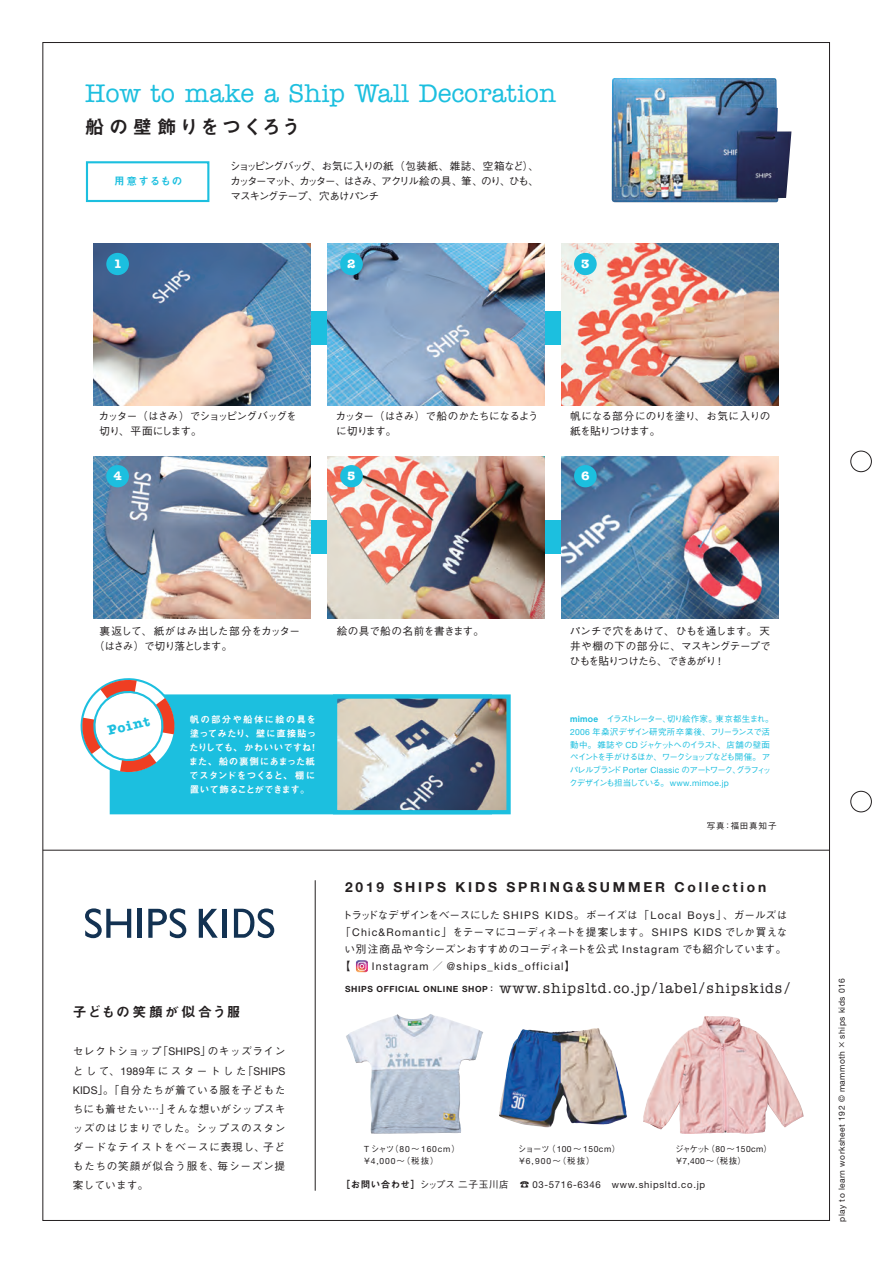
<style>
.page{position:relative;width:893px;height:1263px;background:#fff}
.page>*{position:absolute;margin:0;border:0;box-sizing:border-box;transform-origin:0 0}
.t1{font:500 25.5px "American Typewriter";color:#1cbfdf}
.t2{font:19.2px "Midashi Go Pro MB31";letter-spacing:.16em;color:#231f20}
.t3{font:500 14.4px "American Typewriter";letter-spacing:.07em;color:#231f20}
.t4{font:700 13.8px "Helvetica Neue LT Std";letter-spacing:.2em;color:#231f20}
.t5{font:13.8px "Midashi Go Pro MB31";letter-spacing:.115em;color:#231f20}
.t6{font:700 13.8px "Amer Typewriter IT Cby BT";color:#1cbfdf}
.t7{font:700 12.75px "Amer Typewriter IT Cby BT";color:#fff}
.t8{font:500 10.65px/19.2px "Gothic BBB Pro";letter-spacing:-.035em;color:#231f20;text-align:justify}
.t9{font:500 10.65px/14.9px "Gothic BBB Pro";letter-spacing:-.065em;color:#231f20}
.t10{font:10.65px "Helvetica Neue LT Std";letter-spacing:.11em;color:#231f20}
.t11{font:500 10.65px/14.9px "Gothic BBB Pro";letter-spacing:-.085em;color:#231f20}
.t12{font:500 10.65px/14.9px "Gothic BBB Pro";letter-spacing:-.08em;color:#231f20}
.t13{font:500 10.65px "Gothic BBB Pro";color:#231f20}
.t14{font:10.65px "Midashi Go Pro MB31";letter-spacing:.08em;color:#1cbfdf}
.t15{font:9.6px/13.8px "Midashi Go Pro MB31";letter-spacing:.01em;color:#fff}
.t16{font:9.6px "Helvetica Neue LT Std";letter-spacing:.075em;color:#231f20}
.t17{font:500 8.55px/12.8px "Gothic BBB Pro";letter-spacing:-.105em;color:#1cbfdf}
.t18{font:8.55px "Helvetica Neue LT Std";letter-spacing:.05em;color:#231f20}
.t19{font:500 8.55px/12.8px "Gothic BBB Pro";letter-spacing:.095em;color:#231f20}
.s1{font-family:"Helvetica Neue LT Std";font-weight:400}
.s2{font-family:"Midashi Go Pro MB31";font-weight:400}
.s3{font-family:"Gothic BBB Pro";font-weight:500}
.s4{font-family:"Helvetica Neue LT Std";font-weight:700;font-size:8.55px}
.s5{font-family:"Midashi Go Pro MB31";font-weight:400;font-size:8.55px}
.s6{font-family:"Midashi Go Pro MB31"}
</style>
<div class="page">
<div style="left:850px;top:451px;width:22px;height:21px;border:1px solid #231f20;border-radius:50%"></div>
<div style="left:850px;top:791px;width:22px;height:21px;border:1px solid #231f20;border-radius:50%"></div>
<hr style="left:43px;top:850px;width:786px;height:1px;background:#231f20">
<hr style="left:315px;top:880px;width:1px;height:311px;background:#231f20">
<div style="left:101px;top:312px;width:662px;height:33px;background:#1cbfdf"></div>
<div style="left:101px;top:521px;width:662px;height:33px;background:#1cbfdf"></div>
<div style="left:110px;top:694px;width:382px;height:120px;background:#1cbfdf"></div>
<div style="left:86px;top:161px;width:123px;height:41px;background:#fff;border:2px solid #1cbfdf"></div>
<img style="left:611px;top:78px;width:180px;height:125px">
<img style="left:94px;top:243px;width:216px;height:162px">
<svg style="left:356px;top:960px;width:12px;height:12px"></svg>
<img style="left:94px;top:456px;width:216px;height:162px">
<img style="left:327px;top:243px;width:217px;height:162px">
<img style="left:561px;top:243px;width:217px;height:162px">
<img style="left:327px;top:456px;width:217px;height:162px">
<img style="left:561px;top:456px;width:217px;height:162px">
<img style="left:338px;top:699px;width:168px;height:110px">
<div style="left:333px;top:694px;width:178px;height:120px;border:4px solid #1cbfdf"></div>
<div style="left:222px;top:909px;width:5px;height:29px;background:#133252"></div>
<svg style="left:199px;top:909px;width:19px;height:29px"></svg>
<svg style="left:234px;top:908px;width:40px;height:30px"></svg>
<svg style="left:85px;top:908px;width:46px;height:30px"></svg>
<hr style="left:138px;top:909px;width:4px;height:29px;background:#133252">
<svg style="left:148px;top:908px;width:38px;height:30px"></svg>
<div style="left:106px;top:253px;width:23px;height:22px;background:#1cbfdf;border-radius:50%"></div>
<div style="left:106px;top:465px;width:23px;height:22px;background:#1cbfdf;border-radius:50%"></div>
<div style="left:340px;top:253px;width:23px;height:22px;background:#1cbfdf;border-radius:50%"></div>
<div style="left:340px;top:465px;width:23px;height:22px;background:#1cbfdf;border-radius:50%"></div>
<div style="left:574px;top:253px;width:23px;height:22px;background:#1cbfdf;border-radius:50%"></div>
<div style="left:574px;top:465px;width:23px;height:22px;background:#1cbfdf;border-radius:50%"></div>
<svg style="left:80px;top:678px;width:100px;height:99px"></svg>
<img style="left:346px;top:1014px;width:137px;height:120px">
<img style="left:499px;top:1028px;width:98px;height:99px">
<img style="left:643px;top:1016px;width:161px;height:118px">
<h1 class="t1" style="left:85px;top:79px;width:472px">How to make a Ship Wall Decoration</h1>
<h2 class="t2" style="left:85px;top:112px;width:217px">船の壁飾りをつくろう</h2>
<p class="t8" style="left:230px;top:157px;width:311px;line-height:14.9px">ショッピングバッグ、お気に入りの紙（包装紙、雑誌、空箱など）、カッターマット、カッター、はさみ、アクリル絵の具、筆、のり、ひも、マスキングテープ、穴あけパンチ</p>
<p class="t14" style="left:114px;top:173px;width:70px">用意するもの</p>
<p class="t7" style="left:113px;top:256px;width:10px">1</p>
<p class="t7" style="left:347px;top:256px;width:10px">2</p>
<p class="t7" style="left:581px;top:256px;width:10px">3</p>
<p class="t11" style="left:98px;top:408px;width:200px">カッター（はさみ）でショッピングバッグを切り、平面にします。</p>
<p class="t7" style="left:113px;top:468px;width:10px">4</p>
<p class="t12" style="left:336px;top:408px;width:204px">カッター（はさみ）で船のかたちになるように切ります。</p>
<p class="t7" style="left:347px;top:468px;width:10px">5</p>
<p class="t8" style="left:570px;top:408px;width:202px;line-height:14.9px">帆になる部分にのりを塗り、お気に入りの紙を貼りつけます。</p>
<p class="t7" style="left:581px;top:468px;width:10px">6</p>
<p class="t9" style="left:94px;top:622px;width:208px;text-indent:6px">裏返して、紙がはみ出した部分をカッター（はさみ）で切り落とします。</p>
<p class="t6" style="left:106px;top:722px;width:45px;rotate:-13deg">Point</p>
<p class="t15" style="left:189px;top:712px;width:131px">帆の部分や船体に絵の具を塗ってみたり、壁に直接貼ったりしても、かわいいですね！また、船の裏側にあまった紙でスタンドをつくると、棚に置いて飾ることができます。</p>
<p class="t5" style="left:73px;top:1000px;width:169px">子どもの笑顔が似合う服</p>
<p class="t8" style="left:73px;top:1040px;width:214px">セレクトショップ「<span class="s1">SHIPS</span>」のキッズラインとして、<span class="s1">1989</span>年にスタートした「<span class="s1">SHIPS KIDS</span>」。「自分たちが着ている服を子どもたちにも着せたい…」そんな想いがシップスキッズのはじまりでした。シップスのスタンダードなテイストをベースに表現し、子どもたちの笑顔が似合う服を、毎シーズン提案しています。</p>
<p class="t13" style="left:337px;top:623px;width:149px">絵の具で船の名前を書きます。</p>
<p class="t8" style="left:570px;top:622px;width:203px;line-height:14.9px">パンチで穴をあけて、ひもを通します。天井や棚の下の部分に、マスキングテープでひもを貼りつけたら、できあがり <span class="s1">!</span></p>
<p class="t17" style="left:569px;top:711px;width:206px"><span class="s2">mimoe　</span>イラストレーター、切り絵作家。東京都生まれ。<br><span class="s1">2006</span> 年桑沢デザイン研究所卒業後、フリーランスで活動中。雑誌や <span class="s1">CD</span>ジャケットへのイラスト、店舗の壁面ペイントを手がけるほか、ワークショップなども開催。アパレルブランド <span class="s1">Porter Classic</span> のアートワーク、グラフィックデザインも担当している。<span class="s1">www.mimoe.jp</span></p>
<p class="t19" style="left:707px;top:818px;width:71px">写真：福田真知子</p>
<p class="t4" style="left:345px;top:879px;width:423px">2019 SHIPS KIDS SPRING&amp;SUMMER Collection</p>
<p class="t8" style="left:342px;top:904px;width:447px">トラッドなデザインをベースにした <span class="s1">SHIPS KIDS</span>。ボーイズは「<span class="s1">Local Boys</span>」、ガールズは</p>
<p class="t8" style="left:340px;top:921px;width:449px">「<span class="s1">Chic&amp;Romantic</span>」をテーマにコーディネートを提案します。<span class="s1">SHIPS KIDS</span> でしか買えな</p>
<p class="t8" style="left:345px;top:938px;width:443px">い別注商品や今シーズンおすすめのコーディネートを公式 <span class="s1">Instagram</span> でも紹介しています。</p>
<p class="t8" style="left:340px;top:955px;width:12px">【</p>
<p class="t10" style="left:372px;top:960px;width:205px">Instagram <span class="s3">／</span> @ships_kids_official<span class="s3">】</span></p>
<h3 class="t3" style="left:345px;top:980px;width:447px"><span class="s4">SHIPS OFFICIAL ONLINE SHOP</span><span class="s5">：</span> www.shipsltd.co.jp/label/shipskids/</h3>
<p class="t18" style="left:364px;top:1143px;width:97px">T <span class="s3">シャツ（</span>80<span class="s3">～</span>160cm<span class="s3">）</span></p>
<p class="t19" style="left:363px;top:1154px;width:77px">￥<span class="s1">4,000</span>～（税抜）</p>
<p class="t18" style="left:518px;top:1143px;width:104px"><span class="s3">ショーツ（</span>100 <span class="s3">～</span> 150cm<span class="s3">）</span></p>
<p class="t19" style="left:518px;top:1154px;width:79px">￥<span class="s1">6,900</span>～（税抜）</p>
<p class="t19" style="left:675px;top:1141px;width:99px">ジャケット（<span class="s1">80</span>～<span class="s1">150cm</span>）￥<span class="s1">7,400</span>～（税抜）</p>
<p class="t16" style="left:341px;top:1179px;width:366px"><span class="s6">［お問い合わせ］</span><span class="s3">シップス二子玉川店 ☎</span> 03-5716-6346 www.shipsltd.co.jp</p>
<p class="t18" style="left:837px;top:1222px;width:245px;rotate:-90deg">play to learn worksheet 192 © mammoth <span class="s3">×</span> ships kids 016</p>
</div>
